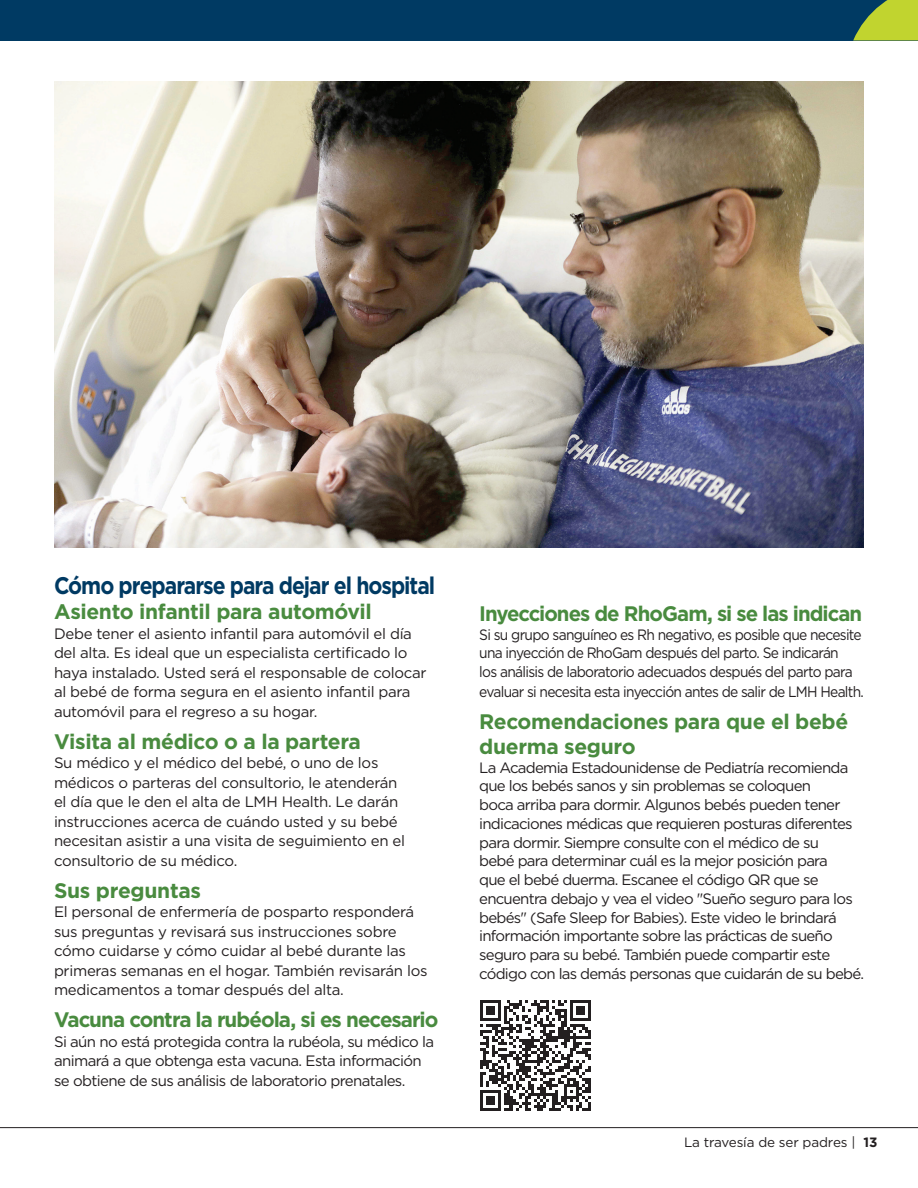
<style>
.page{position:relative;width:918px;height:1188px;background:#fff}
.page>*{position:absolute;margin:0;border:0;box-sizing:border-box;transform-origin:0 0}
.t1{font:700 24px "Gotham";letter-spacing:-.05em;color:#003a63;scale:.88 1}
.t2{font:700 21px/25.2px "Gotham";letter-spacing:-.025em;color:#498b3f}
.t3{font:700 21px "Gotham";letter-spacing:-.05em;color:#498b3f}
.t4{font:700 21px "Gotham";letter-spacing:-.045em;color:#498b3f}
.t5{font:15px/18.8px "Gotham";letter-spacing:-.05em;color:#231f20}
.t6{font:15px/19.5px "Gotham";letter-spacing:-.02em;color:#231f20}
.t7{font:15px/19px "Gotham";letter-spacing:-.05em;color:#231f20;scale:.92 1}
.t8{font:13.5px "Gotham";letter-spacing:-.01em;color:#231f20}
.s1{font-weight:700}
</style>
<div class="page">
<div style="left:0;top:0;width:918px;height:40px;background:#003a63"></div>
<hr style="left:0;top:1127px;width:918px;height:1px;background:#231f20">
<img style="left:54px;top:81px;width:810px;height:467px">
<svg style="left:480px;top:1000px;width:111px;height:111px"></svg>
<svg style="left:853px;top:0;width:65px;height:40px"></svg>
<p class="t1" style="left:54px;top:570px;width:435px">Cómo prepararse para dejar el hospital</p>
<p class="t2" style="left:54px;top:599px;width:319px">Asiento infantil para automóvil</p>
<p class="t6" style="left:54px;top:623px;width:374px">Debe tener el asiento infantil para automóvil el día del alta. Es ideal que un especialista certificado lo haya instalado. Usted será el responsable de colocar al bebé de forma segura en el asiento infantil para automóvil para el regreso a su hogar.</p>
<p class="t2" style="left:54px;top:728px;width:308px">Visita al médico o a la partera</p>
<p class="t6" style="left:54px;top:753px;width:353px">Su médico y el médico del bebé, o uno de los médicos o parteras del consultorio, le atenderán el día que le den el alta de LMH Health. Le darán instrucciones acerca de cuándo usted y su bebé necesitan asistir a una visita de seguimiento en el consultorio de su médico.</p>
<p class="t2" style="left:54px;top:877px;width:149px">Sus preguntas</p>
<p class="t6" style="left:54px;top:902px;width:375px">El personal de enfermería de posparto responderá sus preguntas y revisará sus instrucciones sobre cómo cuidarse y cómo cuidar al bebé durante las primeras semanas en el hogar. También revisarán los medicamentos a tomar después del alta.</p>
<p class="t3" style="left:54px;top:1006px;width:386px">Vacuna contra la rubéola, si es necesario</p>
<p class="t5" style="left:54px;top:1031px;width:382px;line-height:19.5px">Si aún no está protegida contra la rubéola, su médico la animará a que obtenga esta vacuna. Esta información se obtiene de sus análisis de laboratorio prenatales.</p>
<p class="t4" style="left:479px;top:600px;width:385px">Inyecciones de RhoGam, si se las indican</p>
<p class="t7" style="left:479px;top:625px;width:420px">Si su grupo sanguíneo es Rh negativo, es posible que necesite una inyección de RhoGam después del parto. Se indicarán<br>los análisis de laboratorio adecuados después del parto para evaluar si necesita esta inyección antes de salir de LMH Health.</p>
<p class="t2" style="left:479px;top:708px;width:371px">Recomendaciones para que el bebé duerma seguro</p>
<p class="t5" style="left:479px;top:758px;width:386px">La Academia Estadounidense de Pediatría recomienda que los bebés sanos y sin problemas se coloquen<br>boca arriba para dormir. Algunos bebés pueden tener indicaciones médicas que requieren posturas diferentes para dormir. Siempre consulte con el médico de su<br>bebé para determinar cuál es la mejor posición para<br>que el bebé duerma. Escanee el código QR que se encuentra debajo y vea el video "Sueño seguro para los bebés" (Safe Sleep for Babies). Este video le brindará información importante sobre las prácticas de sueño seguro para su bebé. También puede compartir este código con las demás personas que cuidarán de su bebé.</p>
<p class="t8" style="left:684px;top:1134px;width:195px">La travesía de ser padres | <span class="s1">13</span></p>
</div>
